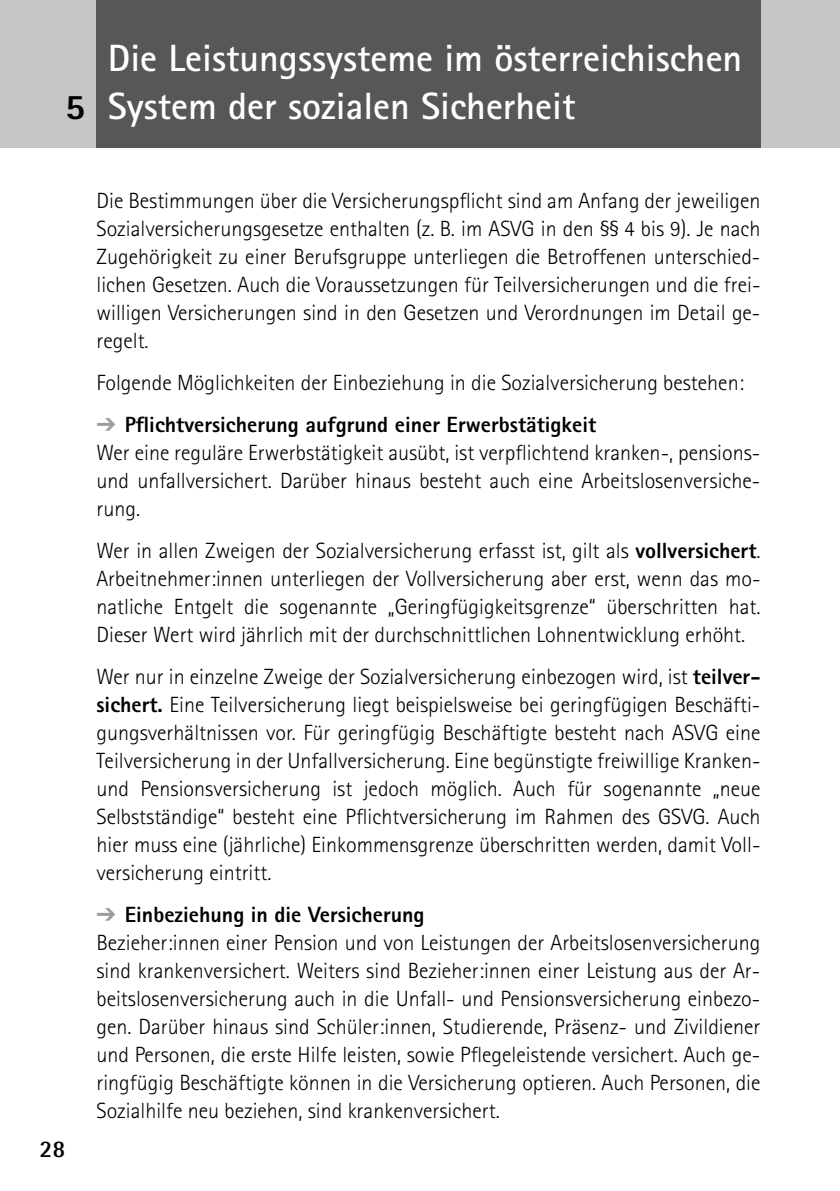
<style>
.page{position:relative;width:840px;height:1191px;background:#fff}
.page>*{position:absolute;margin:0;border:0;box-sizing:border-box;transform-origin:0 0}
.t1{font:700 38px/48px "Rotis Sans Serif Std";color:#fff}
.t2{font:800 36px "Rotis Sans Serif Std";color:#000}
.t3{font:700 24px "Rotis Semi Sans Std";color:#000}
.t4{font:300 22px/28px "Rotis Sans Serif Std";color:#000;text-align:justify}
.s1{color:#9d9d9c}
.s2{font-weight:800}
</style>
<div class="page">
<div style="left:0;top:0;width:839px;height:147px;background:#c6c6c6"></div>
<div style="left:96px;top:0;width:664px;height:147px;background:#575756"></div>
<h2 class="t2" style="left:65px;top:84px;width:22px">5</h2>
<h1 class="t1" style="left:108px;top:33px;width:635px">Die Leistungssysteme im österreichischen<br>System der sozialen Sicherheit</h1>
<p class="t3" style="left:40px;top:1133px;width:27px">28</p>
<p class="t4" style="left:96px;top:187px;width:665px">Die Bestimmungen über die Versicherungspflicht sind am Anfang der jeweiligen Sozialversicherungsgesetze enthalten (z. B. im ASVG in den §§ 4 bis 9). Je nach Zugehörigkeit zu einer Berufsgruppe unterliegen die Betroffenen unterschied&shy;lichen Gesetzen. Auch die Voraussetzungen für Teilversicherungen und die frei&shy;willigen Versicherungen sind in den Gesetzen und Verordnungen im Detail ge&shy;regelt.</p>
<p class="t4" style="left:96px;top:369px;width:648px">Folgende Möglichkeiten der Einbeziehung in die Sozialversicherung bestehen:</p>
<p class="t4" style="left:96px;top:411px;width:665px;text-align:left"><span class="s1">➔</span> <span class="s2">Pflichtversicherung aufgrund einer Erwerbstätigkeit<br></span>Wer eine reguläre Erwerbstätigkeit ausübt, ist verpflichtend kranken-, pensions&shy;und unfallversichert. Darüber hinaus besteht auch eine Arbeitslosenversiche&shy;rung.</p>
<p class="t4" style="left:96px;top:537px;width:665px">Wer in allen Zweigen der Sozialversicherung erfasst ist, gilt als <span class="s2">vollversichert</span>.<br>Arbeitnehmer:innen unterliegen der Vollversicherung aber erst, wenn das mo&shy;natliche Entgelt die sogenannte „Geringfügigkeitsgrenze“ überschritten hat.<br>Dieser Wert wird jährlich mit der durchschnittlichen Lohnentwicklung erhöht.</p>
<p class="t4" style="left:96px;top:663px;width:665px">Wer nur in einzelne Zweige der Sozialversicherung einbezogen wird, ist <span class="s2">teilver&shy;sichert.</span> Eine Teilversicherung liegt beispielsweise bei geringfügigen Beschäfti&shy;gungsverhältnissen vor. Für geringfügig Beschäftigte besteht nach ASVG eine Teilversicherung in der Unfallversicherung. Eine begünstigte freiwillige Kranken&shy;und Pensionsversicherung ist jedoch möglich. Auch für sogenannte „neue Selbstständige“ besteht eine Pflichtversicherung im Rahmen des GSVG. Auch hier muss eine (jährliche) Einkommensgrenze überschritten werden, damit Voll&shy;versicherung eintritt.</p>
<p class="t4" style="left:96px;top:901px;width:665px;text-align:left"><span class="s1">➔</span> <span class="s2">Einbeziehung in die Versicherung<br></span>Bezieher:innen einer Pension und von Leistungen der Arbeitslosenversicherung sind krankenversichert. Weiters sind Bezieher:innen einer Leistung aus der Ar&shy;beitslosenversicherung auch in die Unfall- und Pensionsversicherung einbezo&shy;gen. Darüber hinaus sind Schüler:innen, Studierende, Präsenz- und Zivildiener und Personen, die erste Hilfe leisten, sowie Pflegeleistende versichert. Auch ge&shy;ringfügig Beschäftigte können in die Versicherung optieren. Auch Personen, die Sozialhilfe neu beziehen, sind krankenversichert.</p>
</div>
